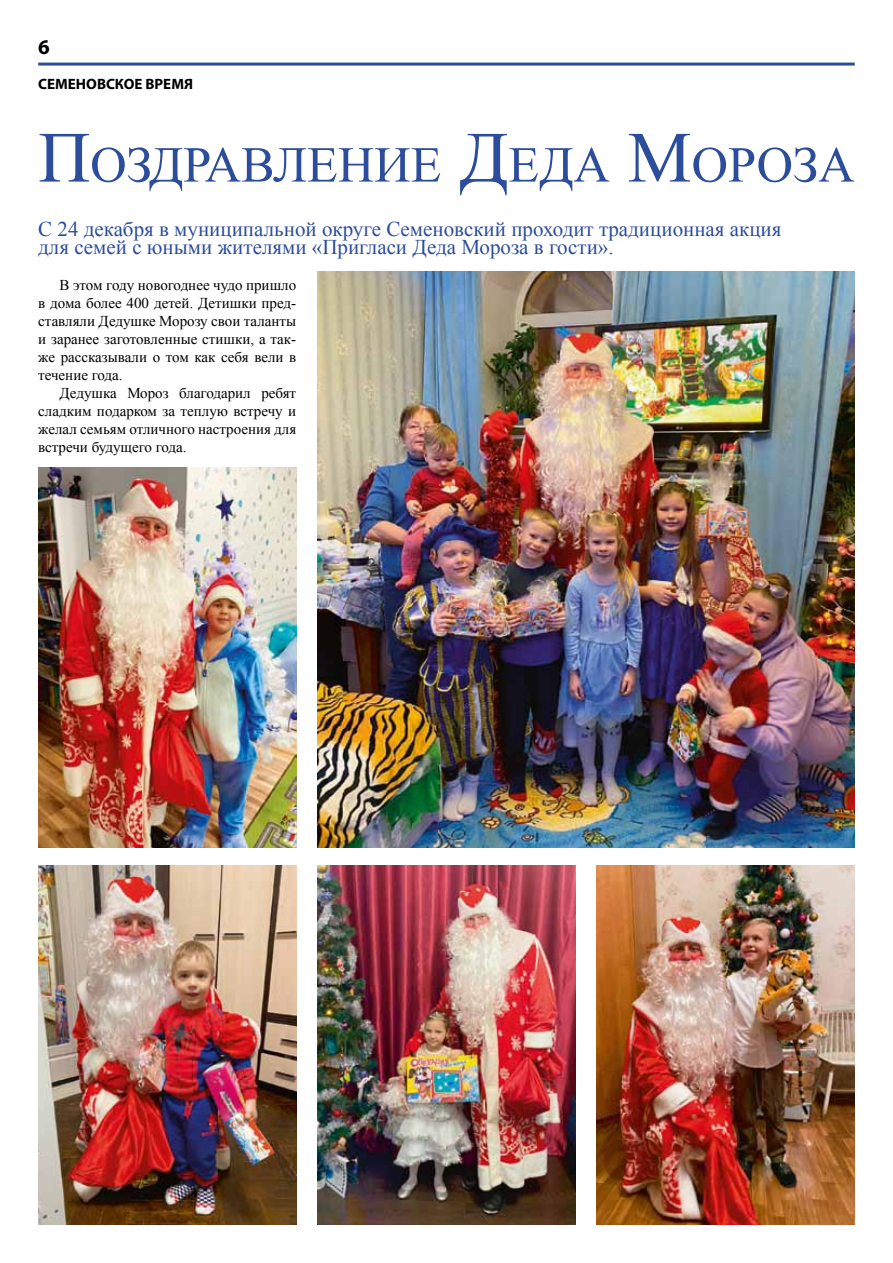
<style>
.page{position:relative;width:893px;height:1263px;background:#fff}
.page>*{position:absolute;margin:0;border:0;box-sizing:border-box;transform-origin:0 0}
.t1{font:50.4px "Times New Roman";color:#2c4d9b}
.t2{font:21px/18px "Times New Roman";color:#2c4d9b}
.t3{font:700 21px "Myriad Pro";color:#000}
.t4{font:15px/18px "Times New Roman";color:#000;text-align:justify}
.t5{font:700 15px "Myriad Pro";color:#000}
.s1{font-size:72px}
</style>
<div class="page">
<hr style="left:38px;top:63px;width:817px;height:3px;background:#2b4c9b">
<img style="left:317px;top:272px;width:538px;height:576px">
<img style="left:38px;top:467px;width:258px;height:381px">
<img style="left:38px;top:866px;width:258px;height:359px">
<img style="left:317px;top:866px;width:258px;height:359px">
<img style="left:597px;top:866px;width:258px;height:359px">
<h2 class="t3" style="left:38px;top:33px;width:13px">6</h2>
<p class="t5" style="left:38px;top:74px;width:156px">СЕМЕНОВСКОЕ ВРЕМЯ</p>
<h1 class="t1" style="left:38px;top:131px;width:818px"><span class="s1">П</span>оздравление <span class="s1">Д</span>еда <span class="s1">М</span>ороза</h1>
<h2 class="t2" style="left:38px;top:219px;width:745px">С 24 декабря в муниципальной округе Семеновский проходит традиционная акция для семей с юными жителями «Пригласи Деда Мороза в гости».</h2>
<p class="t4" style="left:38px;top:275px;width:259px;text-indent:21px">В этом году новогоднее чудо пришло в дома более 400 детей. Детишки пред&shy;ставляли Дедушке Морозу свои таланты и заранее заготовленные стишки, а так&shy;же рассказывали о том как себя вели в течение года.</p>
<p class="t4" style="left:38px;top:383px;width:259px;text-indent:21px">Дедушка Мороз благодарил ребят сладким подарком за теплую встречу и желал семьям отличного настроения для встречи будущего года.</p>
</div>
